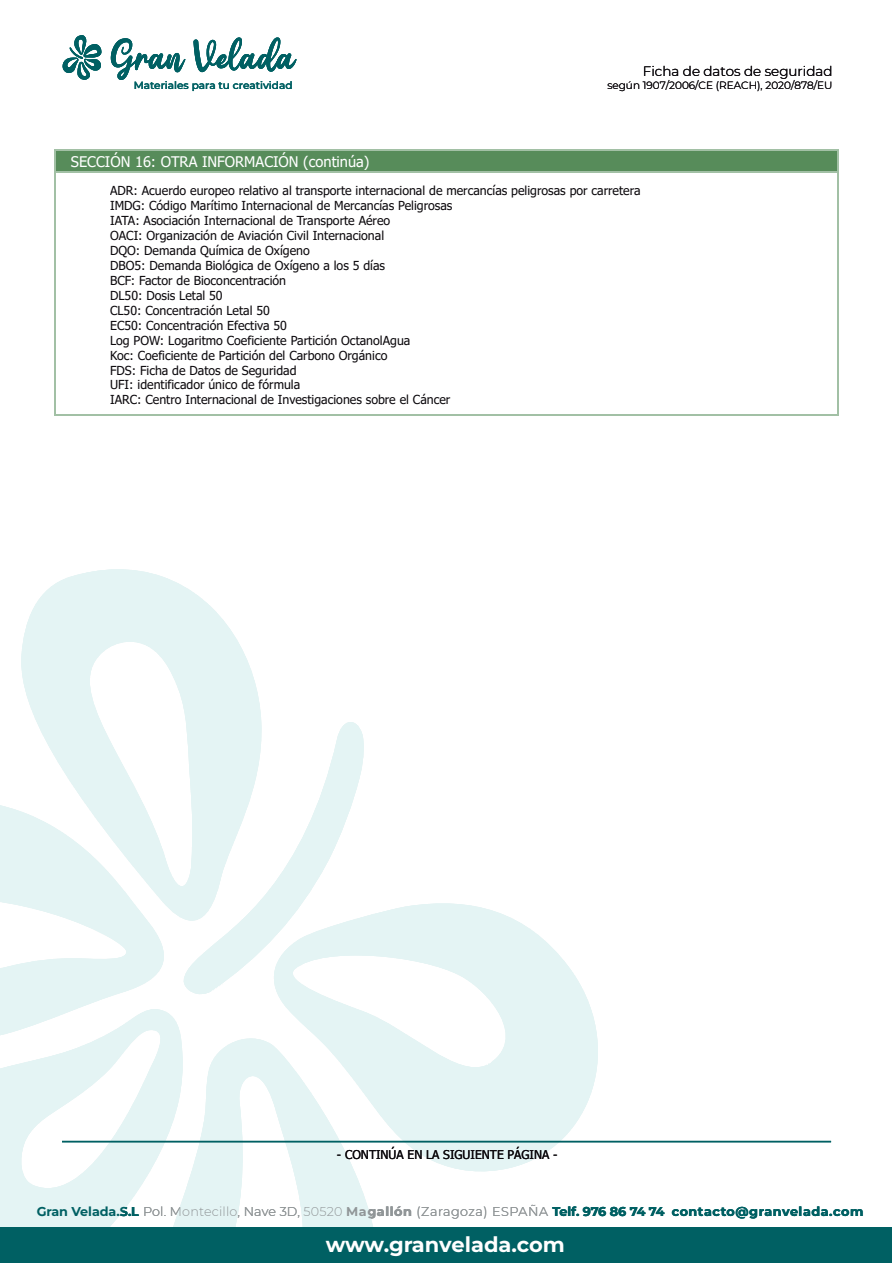
<style>
.page{position:relative;width:893px;height:1263px;background:#fff}
.page>*{position:absolute;margin:0;border:0;box-sizing:border-box;transform-origin:0 0}
.t1{font:700 21px "Montserrat";color:#fff}
.t2{font:14.7px "Tahoma";color:#fff}
.t3{font:300 13.5px "Montserrat";color:#0c090d}
.t4{font:700 12.75px "Montserrat";letter-spacing:.035em;color:#006063}
.t5{font:12.3px/15px "Tahoma";color:#0c090d}
.t6{font:12.15px "Tahoma";color:#0c090d}
.t7{font:300 10.5px "Montserrat";color:#0c090d}
.t8{font:500 10.5px "Montserrat";color:#006063}
.s1{font-weight:300;color:#919698}
.s2{color:#919698}
</style>
<div class="page">
<svg style="left:0;top:805px;width:164px;height:199px"></svg>
<svg style="left:280px;top:903px;width:347px;height:269px;fill:#e4f4f4"></svg>
<svg style="left:19px;top:569px;width:242px;height:383px;fill:#e4f4f4"></svg>
<svg style="left:0;top:1004px;width:179px;height:223px;fill:#e4f4f4"></svg>
<svg style="left:154px;top:1030px;width:232px;height:197px;fill:#e4f4f4"></svg>
<svg style="left:183px;top:717px;width:182px;height:282px"></svg>
<svg style="left:111px;top:38px;width:74px;height:42px"></svg>
<svg style="left:193px;top:37px;width:103px;height:35px"></svg>
<svg style="left:62px;top:35px;width:40px;height:45px"></svg>
<div style="left:0;top:1227px;width:892px;height:36px;background:#006063"></div>
<hr style="left:62px;top:1141px;width:769px;height:1px;background:#006063">
<div style="left:71px;top:150px;width:768px;height:23px;background:#578c5a"></div>
<hr style="left:71px;top:150px;width:768px;height:1px;background:#a2c0a5">
<hr style="left:71px;top:172px;width:768px;height:1px;background:#a2c0a5">
<svg style="left:54px;top:150px;width:17px;height:33px"></svg>
<svg style="left:838px;top:151px;width:1px;height:32px"></svg>
<hr style="left:54px;top:183px;width:1px;height:226px;background:#a2c0a5">
<hr style="left:838px;top:183px;width:1px;height:226px;background:#a2c0a5">
<hr style="left:54px;top:414px;width:785px;height:2px;background:#a2c0a5">
<p class="t8" style="left:134px;top:78px;width:160px">Materiales para tu creatividad</p>
<p class="t3" style="left:643px;top:63px;width:191px">Ficha de datos de seguridad</p>
<p class="t7" style="left:607px;top:78px;width:226px">según 1907/2006/CE (REACH), 2020/878/EU</p>
<p class="t2" style="left:71px;top:152px;width:300px">SECCIÓN 16: OTRA INFORMACIÓN (continúa)</p>
<p class="t5" style="left:110px;top:184px;width:532px">ADR: Acuerdo europeo relativo al transporte internacional de mercancías peligrosas por carretera IMDG: Código Marítimo Internacional de Mercancías Peligrosas<br>IATA: Asociación Internacional de Transporte Aéreo<br>OACI: Organización de Aviación Civil Internacional<br>DQO: Demanda Química de Oxígeno<br>DBO5: Demanda Biológica de Oxígeno a los 5 días<br>BCF: Factor de Bioconcentración<br>DL50: Dosis Letal 50<br>CL50: Concentración Letal 50<br>EC50: Concentración Efectiva 50<br>Log POW: Logaritmo Coeficiente Partición OctanolAgua<br>Koc: Coeficiente de Partición del Carbono Orgánico<br>FDS: Ficha de Datos de Seguridad<br>UFI: identificador único de fórmula<br>IARC: Centro Internacional de Investigaciones sobre el Cáncer</p>
<p class="t6" style="left:337px;top:1146px;width:222px">- CONTINÚA EN LA SIGUIENTE PÁGINA -</p>
<p class="t4" style="left:37px;top:1203px;width:828px">Gran Velada.S.L <span class="s1">Pol. Montecillo, Nave 3D, 50520</span> <span class="s2">Magallón</span> <span class="s1">(Zaragoza) ESPAÑA</span> Telf. 976 86 74 74 contacto@granvelada.com</p>
<h1 class="t1" style="left:326px;top:1229px;width:241px">www.granvelada.com</h1>
</div>
